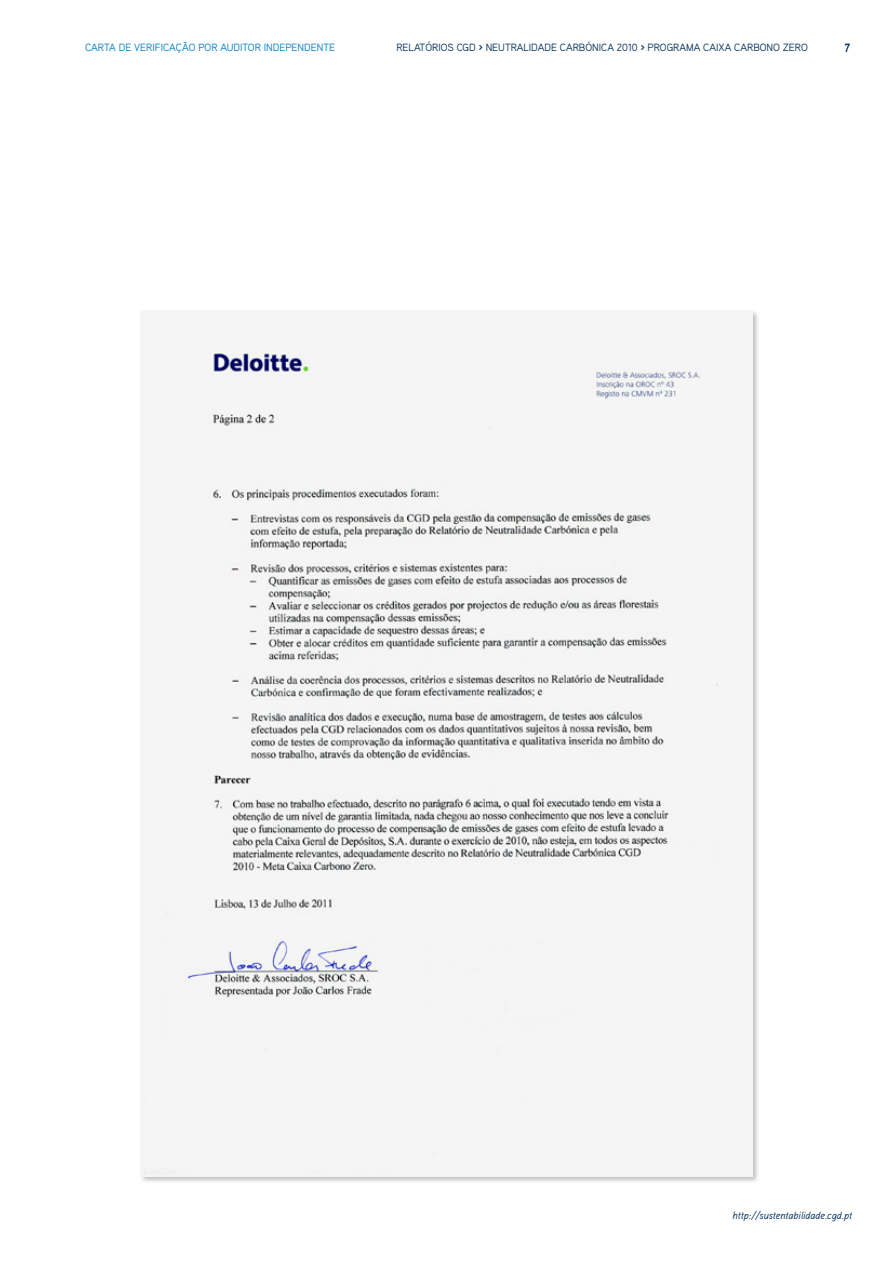
<style>
.page{position:relative;width:893px;height:1263px;background:#fff}
.page>*{position:absolute;margin:0;border:0;box-sizing:border-box;transform-origin:0 0}
.t1{font:700 12px "Aaux";color:#002d56}
.t2{font:10.5px "Aaux";color:#002d56}
.t3{font:10.5px "Aaux";color:#007dc3}
.t4{font:italic 10.5px "Aaux";color:#002d56}
.s1{font-family:"Stainless";font-weight:700}
</style>
<div class="page">
<div style="left:139px;top:309px;width:621px;height:875px;background:#000;opacity:.25"></div>
<img style="left:140px;top:310px;width:613px;height:866px">
<p class="t3" style="left:85px;top:41px;width:251px">CARTA DE VERIFICAÇÃO POR AUDITOR INDEPENDENTE</p>
<p class="t2" style="left:396px;top:41px;width:413px">RELATÓRIOS CGD <span class="s1">&gt;</span> NEUTRALIDADE CARBÓNICA 2010 <span class="s1">&gt;</span> PROGRAMA CAIXA CARBONO ZERO</p>
<p class="t1" style="left:845px;top:40px;width:7px">7</p>
<p class="t4" style="left:733px;top:1209px;width:121px">http://sustentabilidade.cgd.pt</p>
</div>
